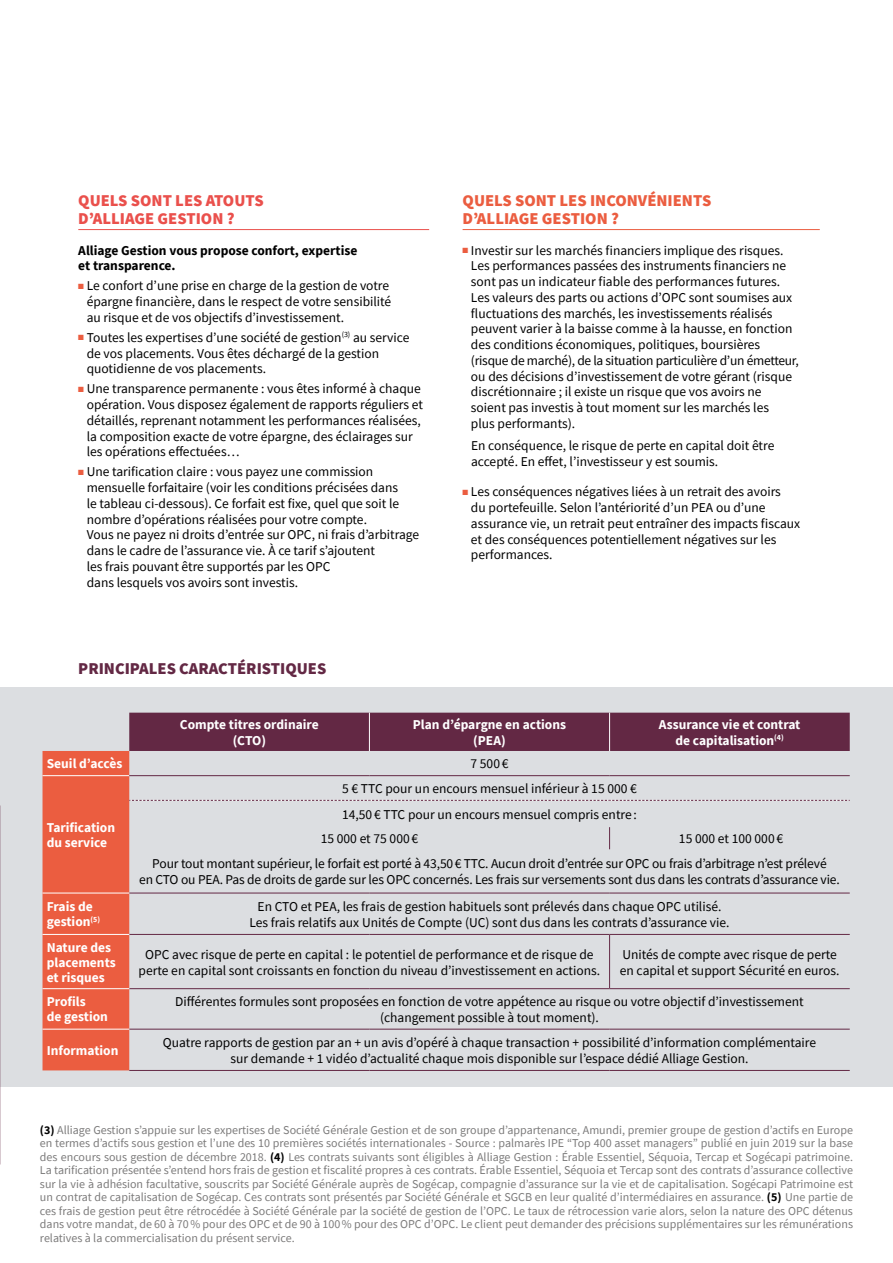
<style>
.page{position:relative;width:893px;height:1263px;background:#fff}
.page>*{position:absolute;margin:0;border:0;box-sizing:border-box;transform-origin:0 0}
.t1{font:900 16.5px/18px "Source Sans Pro";color:#eb5d40}
.t2{font:900 16.5px/18px "Source Sans Pro";color:#ea504c}
.t3{font:900 16.5px "Source Sans Pro";color:#632844}
.t4{font:13.5px/15.8px "Source Sans Pro";color:#000}
.t5{font:700 13.5px/15px "Source Sans Pro";color:#fff}
.t6{font:700 13.5px/15.8px "Source Sans Pro";color:#000}
.t7{font:12px/13.5px "Source Sans Pro";color:#7c7b7b;text-align:justify}
.s1{color:#eb5d40}
.s2{font-weight:700;color:#000}
</style>
<div class="page">
<div style="left:0;top:688px;width:893px;height:399px;background:#dcdee1"></div>
<hr style="left:78px;top:229px;width:351px;height:1px;background:#ea504c">
<hr style="left:463px;top:229px;width:357px;height:1px;background:#eb5d40">
<hr style="left:129px;top:1070px;width:240px;height:1px;background:#632844">
<hr style="left:369px;top:1070px;width:241px;height:1px;background:#632844">
<hr style="left:610px;top:1070px;width:240px;height:1px;background:#632844">
<svg style="left:43px;top:713px;width:807px;height:357px"></svg>
<p class="t2" style="left:78px;top:191px;width:187px">QUELS SONT LES ATOUTS<br>D’ALLIAGE GESTION ?</p>
<p class="t6" style="left:78px;top:242px;width:281px">Alliage Gestion vous propose confort, expertise et transparence.</p>
<p class="t4" style="left:87px;top:278px;width:306px;text-indent:-8px"><span class="s1">■</span> Le confort d’une prise en charge de la gestion de votre épargne financière, dans le respect de votre sensibilité au risque et de vos objectifs d’investissement.</p>
<p class="t4" style="left:87px;top:329px;width:324px;text-indent:-8px"><span class="s1">■</span> Toutes les expertises d’une société de gestion<sup>(3)</sup> au service de vos placements. Vous êtes déchargé de la gestion quotidienne de vos placements.</p>
<p class="t4" style="left:87px;top:381px;width:338px;text-indent:-8px"><span class="s1">■</span> Une transparence permanente : vous êtes informé à chaque opération. Vous disposez également de rapports réguliers et détaillés, reprenant notamment les performances réalisées, la composition exacte de votre épargne, des éclairages sur les opérations effectuées…</p>
<p class="t4" style="left:87px;top:464px;width:334px;text-indent:-8px"><span class="s1">■</span> Une tarification claire : vous payez une commission mensuelle forfaitaire (voir les conditions précisées dans<br>le tableau ci-dessous). Ce forfait est fixe, quel que soit le nombre d’opérations réalisées pour votre compte.<br>Vous ne payez ni droits d’entrée sur OPC, ni frais d’arbitrage dans le cadre de l’assurance vie. À ce tarif s’ajoutent<br>les frais pouvant être supportés par les OPC<br>dans lesquels vos avoirs sont investis.</p>
<p class="t3" style="left:78px;top:657px;width:250px">PRINCIPALES CARACTÉRISTIQUES</p>
<p class="t1" style="left:463px;top:191px;width:250px">QUELS SONT LES INCONVÉNIENTS<br>D’ALLIAGE GESTION ?</p>
<p class="t4" style="left:471px;top:242px;width:329px;text-indent:-8px"><span class="s1">■</span> Investir sur les marchés financiers implique des risques.<br>Les performances passées des instruments financiers ne sont pas un indicateur fiable des performances futures.<br>Les valeurs des parts ou actions d’OPC sont soumises aux fluctuations des marchés, les investissements réalisés peuvent varier à la baisse comme à la hausse, en fonction des conditions économiques, politiques, boursières (risque de marché), de la situation particulière d’un émetteur, ou des décisions d’investissement de votre gérant (risque discrétionnaire ; il existe un risque que vos avoirs ne soient pas investis à tout moment sur les marchés les<br>plus performants).</p>
<p class="t4" style="left:471px;top:437px;width:305px">En conséquence, le risque de perte en capital doit être accepté. En effet, l’investisseur y est soumis.</p>
<p class="t4" style="left:471px;top:484px;width:331px;text-indent:-8px"><span class="s1">■</span> Les conséquences négatives liées à un retrait des avoirs<br>du portefeuille. Selon l’antériorité d’un PEA ou d’une assurance vie, un retrait peut entraîner des impacts fiscaux et des conséquences potentiellement négatives sur les performances.</p>
<p class="t5" style="left:180px;top:716px;width:140px;line-height:16.2px;text-align:center">Compte titres ordinaire (CTO)</p>
<p class="t5" style="left:413px;top:716px;width:155px;line-height:16.2px;text-align:center">Plan d’épargne en actions (PEA)</p>
<p class="t5" style="left:659px;top:716px;width:143px;line-height:16.2px;text-align:center">Assurance vie et contrat de capitalisation<sup>(4)</sup></p>
<p class="t5" style="left:47px;top:756px;width:77px">Seuil d’accès</p>
<p class="t4" style="left:470px;top:756px;width:39px">7 500 €</p>
<p class="t5" style="left:47px;top:820px;width:70px">Tarification du service</p>
<p class="t4" style="left:342px;top:775px;width:296px;line-height:26px">5 € TTC pour un encours mensuel inférieur à 15 000 €<br>14,50 € TTC pour un encours mensuel compris entre :</p>
<p class="t4" style="left:321px;top:831px;width:99px">15 000 et 75 000 €</p>
<p class="t4" style="left:152px;top:826px;width:676px;line-height:24.6px;text-indent:527px">15 000 et 100 000 €<br>Pour tout montant supérieur, le forfait est porté à 43,50€ TTC. Aucun droit d’entrée sur OPC ou frais d’arbitrage n’est prélevé</p>
<p class="t4" style="left:139px;top:872px;width:702px">en CTO ou PEA. Pas de droits de garde sur les OPC concernés. Les frais sur versements sont dus dans les contrats d’assurance vie.</p>
<p class="t5" style="left:47px;top:899px;width:55px">Frais de gestion<sup>(5)</sup></p>
<p class="t4" style="left:249px;top:898px;width:481px;line-height:16.2px;text-align:center">En CTO et PEA, les frais de gestion habituels sont prélevés dans chaque OPC utilisé.<br>Les frais relatifs aux Unités de Compte (UC) sont dus dans les contrats d’assurance vie.</p>
<p class="t5" style="left:47px;top:939px;width:70px">Nature des placements et risques</p>
<p class="t4" style="left:139px;top:946px;width:463px;line-height:16.2px;text-align:center">OPC avec risque de perte en capital : le potentiel de performance et de risque de perte en capital sont croissants en fonction du niveau d’investissement en actions.</p>
<p class="t4" style="left:620px;top:946px;width:221px;line-height:16.2px">Unités de compte avec risque de perte en capital et support Sécurité en euros.</p>
<p class="t5" style="left:47px;top:994px;width:63px">Profils<br>de gestion</p>
<p class="t4" style="left:175px;top:993px;width:630px;line-height:16.2px;text-align:center">Différentes formules sont proposées en fonction de votre appétence au risque ou votre objectif d’investissement (changement possible à tout moment).</p>
<p class="t5" style="left:47px;top:1043px;width:73px">Information</p>
<p class="t4" style="left:163px;top:1034px;width:655px;line-height:16.2px;text-align:center">Quatre rapports de gestion par an + un avis d’opéré à chaque transaction + possibilité d’information complémentaire sur demande + 1 vidéo d’actualité chaque mois disponible sur l’espace dédié Alliage Gestion.</p>
<p class="t7" style="left:40px;top:1123px;width:815px"><span class="s2">(3)</span> Alliage Gestion s’appuie sur les expertises de Société Générale Gestion et de son groupe d’appartenance, Amundi, premier groupe de gestion d’actifs en Europe en termes d’actifs sous gestion et l’une des 10 premières sociétés internationales - Source : palmarès IPE “Top 400 asset managers” publié en juin 2019 sur la base des encours sous gestion de décembre 2018. <span class="s2">(4)</span> Les contrats suivants sont éligibles à Alliage Gestion : Érable Essentiel, Séquoia, Tercap et Sogécapi patrimoine.<br>La tarification présentée s’entend hors frais de gestion et fiscalité propres à ces contrats. Érable Essentiel, Séquoia et Tercap sont des contrats d’assurance collective sur la vie à adhésion facultative, souscrits par Société Générale auprès de Sogécap, compagnie d’assurance sur la vie et de capitalisation. Sogécapi Patrimoine est un contrat de capitalisation de Sogécap. Ces contrats sont présentés par Société Générale et SGCB en leur qualité d’intermédiaires en assurance. <span class="s2">(5)</span> Une partie de ces frais de gestion peut être rétrocédée à Société Générale par la société de gestion de l’OPC. Le taux de rétrocession varie alors, selon la nature des OPC détenus dans votre mandat, de 60 à 70% pour des OPC et de 90 à 100% pour des OPC d’OPC. Le client peut demander des précisions supplémentaires sur les rémunérations relatives à la commercialisation du présent service.</p>
</div>
